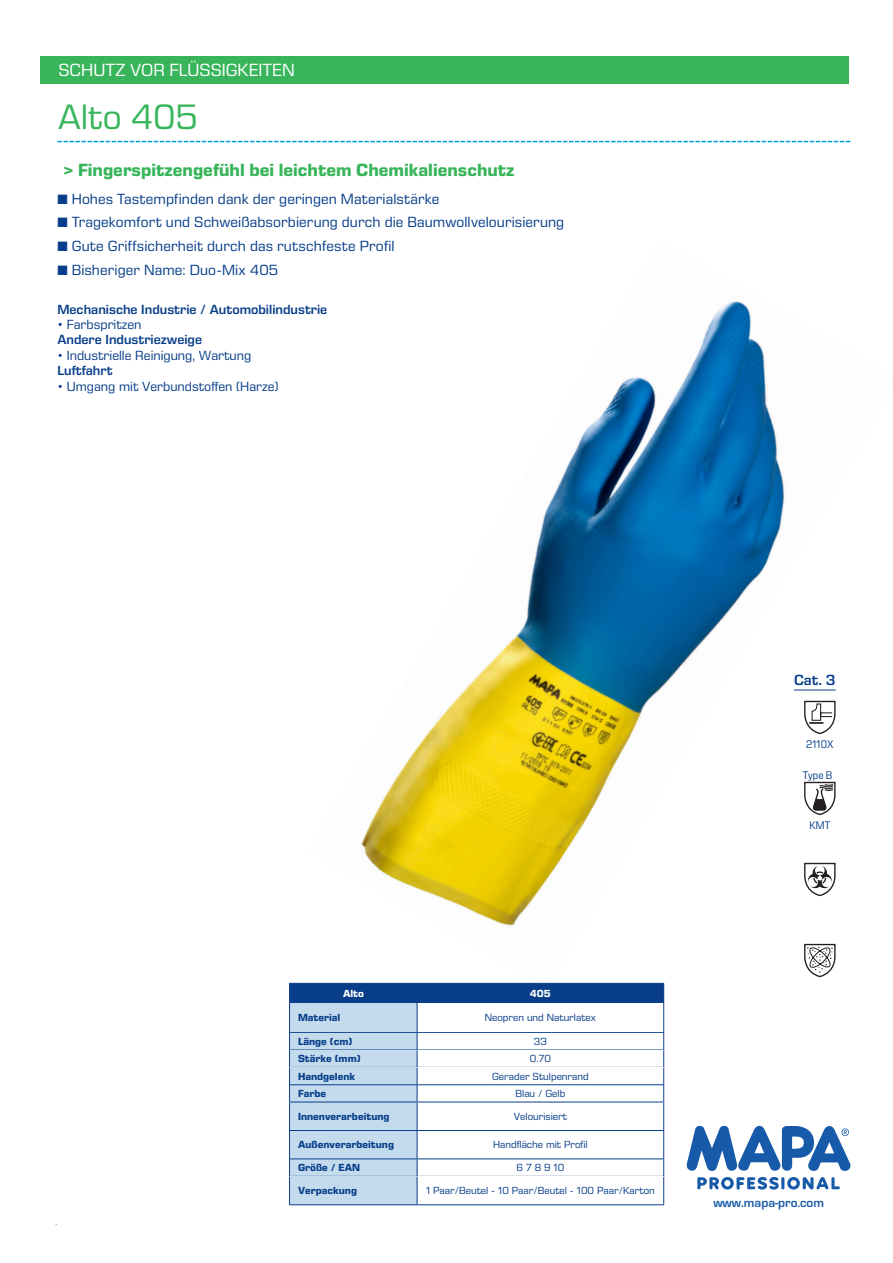
<style>
.page{position:relative;width:893px;height:1263px;background:#fff}
.page>*{position:absolute;margin:0;border:0;box-sizing:border-box;transform-origin:0 0}
.liquidproof_protect{font:36px "Eurostile Next LT Pro";color:#38b55b}
.liquidproof_protect-2{font:700 18px "Eurostile Next LT Pro";color:#38b55b}
.disposable{font:18px "Eurostile Next LT Pro";color:#fff}
.caractéristiques_puc{font:15px "Eurostile Next LT Pro";letter-spacing:.005em;color:#083e89}
.categorie{font:600 15px "Eurostile Next LT Pro";color:#083e89}
.sect_txt{font:13.5px "Eurostile Next LT Pro";color:#083e89}
.sect_txt-2{font:600 13.5px "Eurostile Next LT Pro";color:#083e89}
.t1{font:700 13.05px "Eurostile";color:#1a5ba9}
.performances{font:11.25px "Eurostile Next LT Pro";color:#083e89;scale:.9 1}
.tableau_roman{font:10.5px "Eurostile Next LT Pro";color:#083e89}
.tableau_gras{font:700 10.5px "Eurostile Next LT Pro";color:#083e89}
.tableau_gras-2{font:700 10.5px "Eurostile Next LT Pro";color:#fff}
.t2{font:condensed 7.5px "Helvetica Neue LT Std";color:#083e89;scale:.9 1}
</style>
<div class="page">
<svg style="left:687px;top:1126px;width:163px;height:63px"></svg>
<img style="left:308px;top:301px;width:528px;height:687px">
<div style="left:40px;top:56px;width:808px;height:28px;background:#38b55b"></div>
<svg style="left:57px;top:141px;width:793px;height:1px"></svg>
<hr style="left:794px;top:690px;width:42px;height:1px;background:#083e89">
<svg style="left:804px;top:701px;width:32px;height:33px"></svg>
<svg style="left:804px;top:782px;width:32px;height:33px"></svg>
<svg style="left:804px;top:863px;width:32px;height:33px"></svg>
<svg style="left:804px;top:944px;width:32px;height:33px"></svg>
<hr style="left:289px;top:1204px;width:128px;height:1px;background:#083e89">
<hr style="left:417px;top:1204px;width:247px;height:1px;background:#083e89">
<svg style="left:289px;top:983px;width:375px;height:221px"></svg>
<hr style="left:417px;top:1084px;width:247px;height:1px;background:#083e89">
<p class="disposable" style="left:58px;top:60px;width:238px">SCHUTZ VOR FLÜSSIGKEITEN</p>
<p class="liquidproof_protect" style="left:58px;top:97px;width:141px">Alto 405</p>
<p class="liquidproof_protect-2" style="left:63px;top:159px;width:453px">&gt; Fingerspitzengefühl bei leichtem Chemikalienschutz</p>
<p class="caractéristiques_puc" style="left:57px;top:190px;width:384px">■ Hohes Tastempfinden dank der geringen Materialstärke</p>
<p class="caractéristiques_puc" style="left:57px;top:214px;width:508px">■ Tragekomfort und Schweißabsorbierung durch die Baumwollvelourisierung</p>
<p class="caractéristiques_puc" style="left:57px;top:238px;width:339px">■ Gute Griffsicherheit durch das rutschfeste Profil</p>
<p class="caractéristiques_puc" style="left:57px;top:262px;width:222px">■ Bisheriger Name: Duo-Mix 405</p>
<p class="sect_txt-2" style="left:57px;top:302px;width:271px">Mechanische Industrie / Automobilindustrie</p>
<p class="sect_txt" style="left:57px;top:317px;width:86px">• Farbspritzen</p>
<p class="sect_txt-2" style="left:57px;top:332px;width:146px">Andere Industriezweige</p>
<p class="sect_txt" style="left:57px;top:348px;width:195px">• Industrielle Reinigung, Wartung</p>
<p class="sect_txt-2" style="left:57px;top:363px;width:57px">Luftfahrt</p>
<p class="sect_txt" style="left:57px;top:379px;width:223px">• Umgang mit Verbundstoffen (Harze)</p>
<p class="t2" style="left:56px;top:1218px;width:3px">.</p>
<p class="categorie" style="left:794px;top:672px;width:43px">Cat. 3</p>
<p class="performances" style="left:806px;top:738px;width:32px">2110X</p>
<p class="performances" style="left:803px;top:769px;width:34px">Type B</p>
<p class="performances" style="left:809px;top:819px;width:24px">KMT</p>
<p class="tableau_gras-2" style="left:343px;top:987px;width:22px">Alto</p>
<p class="tableau_gras-2" style="left:530px;top:987px;width:22px">405</p>
<p class="tableau_gras" style="left:298px;top:1012px;width:44px">Material</p>
<p class="tableau_roman" style="left:485px;top:1012px;width:113px">Neopren und Naturlatex</p>
<p class="tableau_gras" style="left:298px;top:1035px;width:56px">Länge (cm)</p>
<p class="tableau_roman" style="left:534px;top:1036px;width:14px">33</p>
<p class="tableau_gras" style="left:298px;top:1053px;width:64px">Stärke (mm)</p>
<p class="tableau_roman" style="left:530px;top:1053px;width:23px">0.70</p>
<p class="tableau_gras" style="left:298px;top:1070px;width:59px">Handgelenk</p>
<p class="tableau_roman" style="left:492px;top:1070px;width:98px">Gerader Stulpenrand</p>
<p class="tableau_gras" style="left:298px;top:1087px;width:30px">Farbe</p>
<p class="tableau_roman" style="left:516px;top:1088px;width:51px">Blau / Gelb</p>
<p class="tableau_gras" style="left:298px;top:1110px;width:93px">Innenverarbeitung</p>
<p class="tableau_roman" style="left:514px;top:1111px;width:55px">Velourisiert</p>
<p class="tableau_gras" style="left:298px;top:1139px;width:97px">Außenverarbeitung</p>
<p class="tableau_roman" style="left:493px;top:1139px;width:96px">Handfläche mit Profil</p>
<p class="tableau_gras" style="left:298px;top:1162px;width:64px">Größe / EAN</p>
<p class="tableau_roman" style="left:517px;top:1162px;width:49px">6 7 8 9 10</p>
<p class="tableau_gras" style="left:298px;top:1185px;width:60px">Verpackung</p>
<p class="tableau_roman" style="left:426px;top:1185px;width:230px">1 Paar/Beutel - 10 Paar/Beutel - 100 Paar/Karton</p>
<p class="t1" style="left:713px;top:1196px;width:112px">www.mapa-pro.com</p>
</div>
